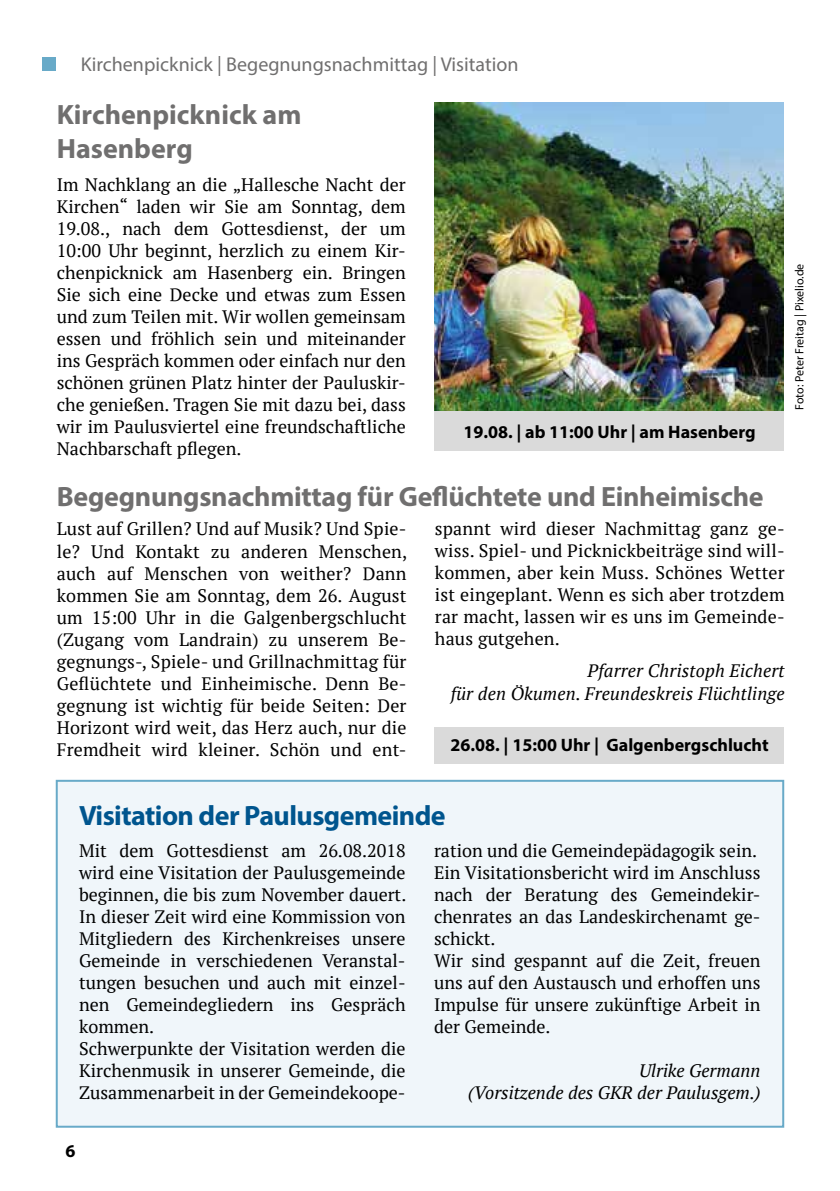
<style>
.page{position:relative;width:840px;height:1191px;background:#fff}
.page>*{position:absolute;margin:0;border:0;box-sizing:border-box;transform-origin:0 0}
.t1{font:700 28px/34px "Myriad Pro";letter-spacing:-.01em;color:#706f6f}
.t2{font:700 28px "Myriad Pro";letter-spacing:-.02em;color:#00558e}
.t3{font:20px "Myriad Pro";color:#706f6f}
.t4{font:18px/22px "PT Serif";color:#000;text-align:justify}
.t5{font:italic 18px/22px "PT Serif";letter-spacing:.01em;color:#000;text-align:right}
.t6{font:700 18px "Myriad Pro";color:#000}
.t7{font:12px "Myriad Pro";color:#000}
</style>
<div class="page">
<img style="left:434px;top:103px;width:348px;height:308px">
<div style="left:56px;top:780px;width:727px;height:347px;background:#f0f6fa;border:2px solid #68aac8"></div>
<div style="left:42px;top:57px;width:14px;height:14px;background:#68aac8"></div>
<div style="left:434px;top:411px;width:348px;height:40px;background:#dadada"></div>
<div style="left:434px;top:727px;width:348px;height:36px;background:#dadada"></div>
<p class="t3" style="left:81px;top:52px;width:439px">Kirchenpicknick | Begegnungsnachmittag | Visitation</p>
<h1 class="t1" style="left:57px;top:96px;width:246px">Kirchenpicknick am<br>Hasenberg</h1>
<p class="t4" style="left:57px;top:173px;width:350px">Im Nachklang an die „Hallesche Nacht der Kirchen“ laden wir Sie am Sonntag, dem 19.08., nach dem Gottesdienst, der um 10:00 Uhr beginnt, herzlich zu einem Kir&shy;chenpicknick am Hasenberg ein. Bringen Sie sich eine Decke und etwas zum Essen und zum Teilen mit. Wir wollen gemeinsam essen und fröhlich sein und miteinander ins Gespräch kommen oder einfach nur den schönen grünen Platz hinter der Pauluskir&shy;che genießen. Tragen Sie mit dazu bei, dass wir im Paulusviertel eine freundschaftliche Nachbarschaft pflegen.</p>
<p class="t6" style="left:463px;top:420px;width:293px">19.08. | ab 11:00 Uhr | am Hasenberg</p>
<p class="t7" style="left:791px;top:410px;width:148px;rotate:-90deg">Foto: Peter Freitag | Pixelio.de</p>
<h1 class="t1" style="left:57px;top:479px;width:708px">Begegnungsnachmittag für Geflüchtete und Einheimische</h1>
<p class="t4" style="left:57px;top:518px;width:352px">Lust auf Grillen? Und auf Musik? Und Spie&shy;le? Und Kontakt zu anderen Menschen, auch auf Menschen von weither? Dann kommen Sie am Sonntag, dem 26. August um 15:00 Uhr in die Galgenbergschlucht (Zugang vom Landrain) zu unserem Be&shy;gegnungs-, Spiele- und Grillnachmittag für Geflüchtete und Einheimische. Denn Be&shy;gegnung ist wichtig für beide Seiten: Der Horizont wird weit, das Herz auch, nur die Fremdheit wird kleiner. Schön und ent-</p>
<p class="t4" style="left:434px;top:518px;width:351px">spannt wird dieser Nachmittag ganz ge&shy;wiss. Spiel- und Picknickbeiträge sind will&shy;kommen, aber kein Muss. Schönes Wetter ist eingeplant. Wenn es sich aber trotzdem rar macht, lassen wir es uns im Gemeinde&shy;haus gutgehen.</p>
<p class="t5" style="left:450px;top:660px;width:335px">Pfarrer Christoph Eichert<br>für den Ökumen. Freundeskreis Flüchtlinge</p>
<p class="t6" style="left:450px;top:733px;width:319px">26.08. | 15:00 Uhr | Galgenbergschlucht</p>
<h1 class="t2" style="left:79px;top:797px;width:368px">Visitation der Paulusgemeinde</h1>
<p class="t4" style="left:79px;top:839px;width:328px;text-align:left">Mit dem Gottesdienst am 26.08.2018 wird eine Visitation der Paulusgemeinde beginnen, die bis zum November dauert.<br>In dieser Zeit wird eine Kommission von Mitgliedern des Kirchenkreises unsere Gemeinde in verschiedenen Veranstal&shy;tungen besuchen und auch mit einzel&shy;nen Gemeindegliedern ins Gespräch kommen.<br>Schwerpunkte der Visitation werden die Kirchenmusik in unserer Gemeinde, die Zusammenarbeit in der Gemeindekoope-</p>
<p class="t4" style="left:434px;top:839px;width:328px;text-align:left">ration und die Gemeindepädagogik sein.<br>Ein Visitationsbericht wird im Anschluss nach der Beratung des Gemeindekir&shy;chenrates an das Landeskirchenamt ge&shy;schickt.<br>Wir sind gespannt auf die Zeit, freuen uns auf den Austausch und erhoffen uns<br>Impulse für unsere zukünftige Arbeit in der Gemeinde.</p>
<p class="t5" style="left:467px;top:1059px;width:294px">Ulrike Germann<br>(Vorsitzende des GKR der Paulusgem.)</p>
<p class="t6" style="left:65px;top:1139px;width:11px">6</p>
</div>
